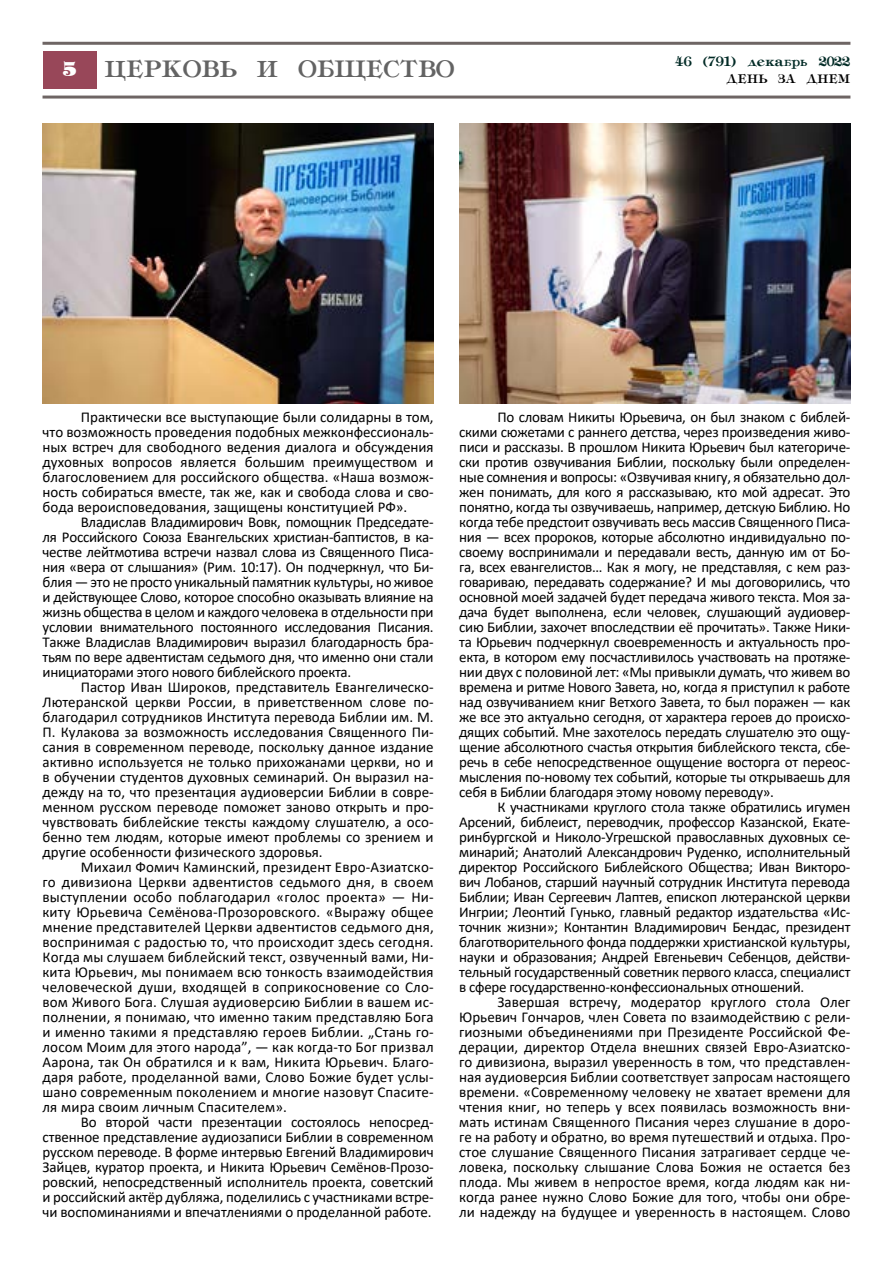
<style>
.page{position:relative;width:893px;height:1263px;background:#fff}
.page>*{position:absolute;margin:0;border:0;box-sizing:border-box;transform-origin:0 0}
.t1{font:28.5px "Tiffany";color:#636363}
.t2{font:16.5px "Tiffany";color:#002a25}
.t3{font:15px/15px "Calibri";letter-spacing:-.005em;color:#000;text-align:justify}
.t4{font:15px "Tiffany";color:#000}
.s1{font-family:"Tiff";font-weight:800;font-size:24px;color:#fff}
</style>
<div class="page">
<hr style="left:43px;top:42px;width:807px;height:3px;background:#6e6564">
<hr style="left:43px;top:96px;width:807px;height:3px;background:#6e6564">
<div style="left:43px;top:51px;width:53px;height:38px;background:#984759"></div>
<img style="left:42px;top:123px;width:392px;height:280px">
<img style="left:459px;top:123px;width:392px;height:280px">
<h1 class="t1" style="left:63px;top:55px;width:393px"><span class="s1">5</span> церковь и общество</h1>
<p class="t2" style="left:675px;top:53px;width:177px">46 (791) декабрь 2022</p>
<p class="t4" style="left:727px;top:71px;width:125px">ДЕНЬ ЗА ДНЕМ</p>
<p class="t3" style="left:43px;top:409px;width:393px;text-indent:38px">Практически все выступающие были солидарны в том, что возможность проведения подобных межконфессиональ&shy;ных встреч для свободного ведения диалога и обсуждения духовных вопросов является большим преимуществом и благословением для российского общества. «Наша возмож&shy;ность собираться вместе, так же, как и свобода слова и сво&shy;бода вероисповедования, защищены конституцией РФ».</p>
<p class="t3" style="left:43px;top:514px;width:393px;text-indent:38px">Владислав Владимирович Вовк, помощник Председате&shy;ля Российского Союза Евангельских христиан-баптистов, в ка&shy;честве лейтмотива встречи назвал слова из Священного Писа&shy;ния «вера от слышания» (Рим. 10:17). Он подчеркнул, что Би&shy;блия — это не просто уникальный памятник культуры, но живое и действующее Слово, которое способно оказывать влияние на жизнь общества в целом и каждого человека в отдельности при условии внимательного постоянного исследования Писания.<br>Также Владислав Владимирович выразил благодарность бра&shy;тьям по вере адвентистам седьмого дня, что именно они стали инициаторами этого нового библейского проекта.</p>
<p class="t3" style="left:43px;top:679px;width:393px;text-indent:38px">Пастор Иван Широков, представитель Евангелическо-Лютеранской церкви России, в приветственном слове по&shy;благодарил сотрудников Института перевода Библии им. М.<br>П. Кулакова за возможность исследования Священного Пи&shy;сания в современном переводе, поскольку данное издание активно используется не только прихожанами церкви, но и в обучении студентов духовных семинарий. Он выразил на&shy;дежду на то, что презентация аудиоверсии Библии в совре&shy;менном русском переводе поможет заново открыть и про&shy;чувствовать библейские тексты каждому слушателю, а осо&shy;бенно тем людям, которые имеют проблемы со зрением и другие особенности физического здоровья.</p>
<p class="t3" style="left:43px;top:859px;width:393px;text-indent:38px">Михаил Фомич Каминский, президент Евро-Азиатско&shy;го дивизиона Церкви адвентистов седьмого дня, в своем выступлении особо поблагодарил «голос проекта» — Ни&shy;киту Юрьевича Семёнова-Прозоровского. «Выражу общее мнение представителей Церкви адвентистов седьмого дня, воспринимая с радостью то, что происходит здесь сегодня.<br>Когда мы слушаем библейский текст, озвученный вами, Ни&shy;кита Юрьевич, мы понимаем всю тонкость взаимодействия человеческой души, входящей в соприкосновение со Сло&shy;вом Живого Бога. Слушая аудиоверсию Библии в вашем ис&shy;полнении, я понимаю, что именно таким представляю Бога и именно такими я представляю героев Библии. „Стань го&shy;лосом Моим для этого народа”, — как когда-то Бог призвал Аарона, так Он обратился и к вам, Никита Юрьевич. Благо&shy;даря работе, проделанной вами, Слово Божие будет услы&shy;шано современным поколением и многие назовут Спасите&shy;ля мира своим личным Спасителем».</p>
<p class="t3" style="left:43px;top:1114px;width:393px;text-indent:38px">Во второй части презентации состоялось непосред&shy;ственное представление аудиозаписи Библии в современном русском переводе. В форме интервью Евгений Владимирович Зайцев, куратор проекта, и Никита Юрьевич Семёнов-Прозо&shy;ровский, непосредственный исполнитель проекта, советский и российский актёр дубляжа, поделились с участниками встре&shy;чи воспоминаниями и впечатлениями о проделанной работе.</p>
<p class="t3" style="left:459px;top:409px;width:393px;text-indent:38px">По словам Никиты Юрьевича, он был знаком с библей&shy;скими сюжетами с раннего детства, через произведения живо&shy;писи и рассказы. В прошлом Никита Юрьевич был категориче&shy;ски против озвучивания Библии, поскольку были определен&shy;ные сомнения и вопросы: «Озвучивая книгу, я обязательно дол&shy;жен понимать, для кого я рассказываю, кто мой адресат. Это понятно, когда ты озвучиваешь, например, детскую Библию. Но когда тебе предстоит озвучивать весь массив Священного Писа&shy;ния — всех пророков, которые абсолютно индивидуально по&shy;своему воспринимали и передавали весть, данную им от Бо&shy;га, всех евангелистов… Как я могу, не представляя, с кем раз&shy;говариваю, передавать содержание? И мы договорились, что основной моей задачей будет передача живого текста. Моя за&shy;дача будет выполнена, если человек, слушающий аудиовер&shy;сию Библии, захочет впоследствии её прочитать». Также Ники&shy;та Юрьевич подчеркнул своевременность и актуальность про&shy;екта, в котором ему посчастливилось участвовать на протяже&shy;нии двух с половиной лет: «Мы привыкли думать, что живем во времена и ритме Нового Завета, но, когда я приступил к работе над озвучиванием книг Ветхого Завета, то был поражен — как же все это актуально сегодня, от характера героев до происхо&shy;дящих событий. Мне захотелось передать слушателю это ощу&shy;щение абсолютного счастья открытия библейского текста, сбе&shy;речь в себе непосредственное ощущение восторга от переос&shy;мысления по-новому тех событий, которые ты открываешь для себя в Библии благодаря этому новому переводу».</p>
<p class="t3" style="left:459px;top:799px;width:393px;text-indent:38px">К участниками круглого стола также обратились игумен Арсений, библеист, переводчик, профессор Казанской, Екате&shy;ринбургской и Николо-Угрешской православных духовных се&shy;минарий; Анатолий Александрович Руденко, исполнительный директор Российского Библейского Общества; Иван Викторо&shy;вич Лобанов, старший научный сотрудник Института перевода Библии; Иван Сергеевич Лаптев, епископ лютеранской церкви Ингрии; Леонтий Гунько, главный редактор издательства «Ис&shy;точник жизни»; Контантин Владимирович Бендас, президент благотворительного фонда поддержки христианской культуры, науки и образования; Андрей Евгеньевич Себенцов, действи&shy;тельный государственный советник первого класса, специалист в сфере государственно-конфессиональных отношений.</p>
<p class="t3" style="left:459px;top:994px;width:393px;text-indent:38px">Завершая встречу, модератор круглого стола Олег Юрьевич Гончаров, член Совета по взаимодействию с рели&shy;гиозными объединениями при Президенте Российской Фе&shy;дерации, директор Отдела внешних связей Евро-Азиатско&shy;го дивизиона, выразил уверенность в том, что представлен&shy;ная аудиоверсия Библии соответствует запросам настоящего времени. «Современному человеку не хватает времени для чтения книг, но теперь у всех появилась возможность вни&shy;мать истинам Священного Писания через слушание в доро&shy;ге на работу и обратно, во время путешествий и отдыха. Про&shy;стое слушание Священного Писания затрагивает сердце че&shy;ловека, поскольку слышание Слова Божия не остается без плода. Мы живем в непростое время, когда людям как ни&shy;когда ранее нужно Слово Божие для того, чтобы они обре&shy;ли надежду на будущее и уверенность в настоящем. Слово</p>
</div>
